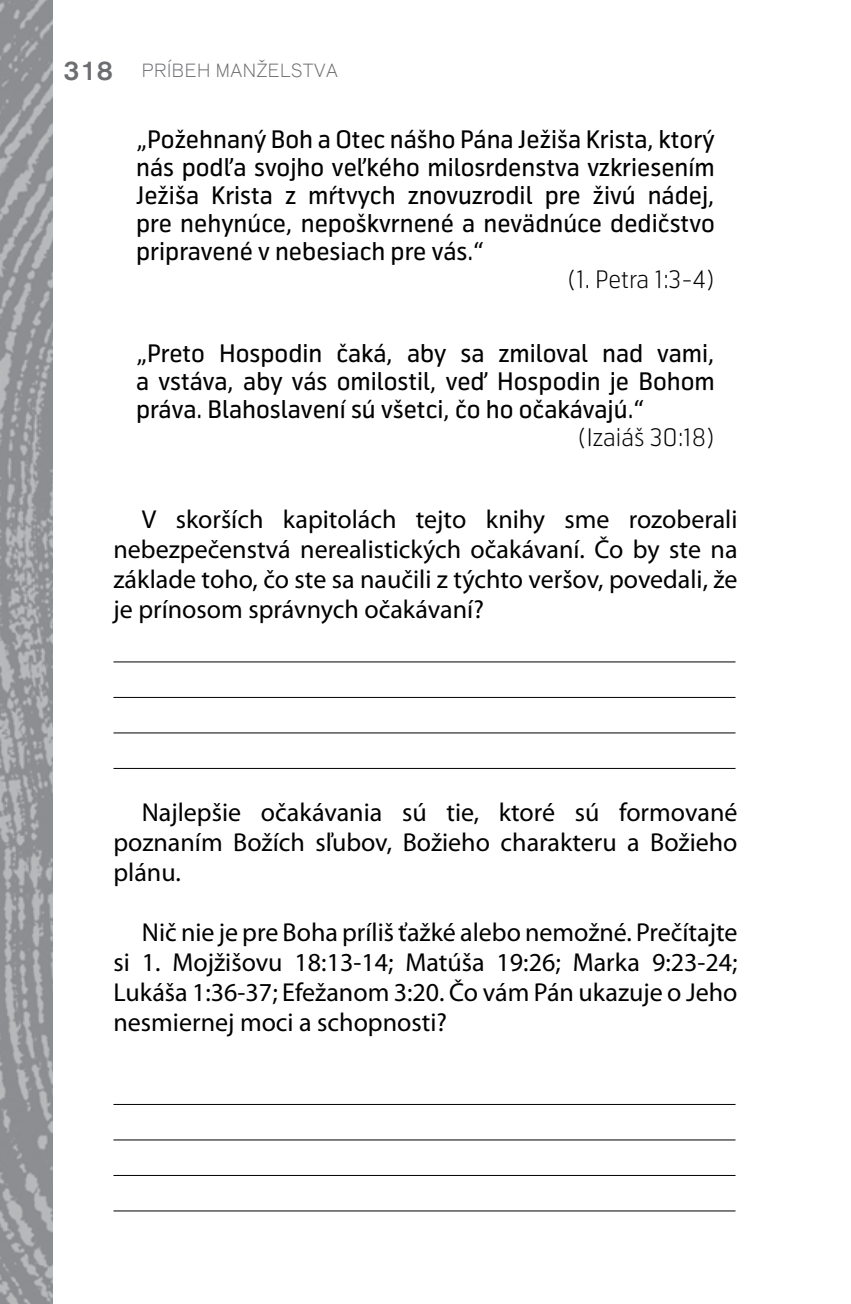
<style>
.page{position:relative;width:851px;height:1304px;background:#fff}
.page>*{position:absolute;margin:0;border:0;box-sizing:border-box;transform-origin:0 0}
.t1{font:26px/30px "Myriad Pro";color:#000;text-align:justify}
.t2{font:24px/28px "Telenor";color:#000;text-align:justify}
.t3{font:300 24px "Telenor";color:#000}
.t4{font:300 20px "Accius TCE";letter-spacing:.03em;color:#6d6e71}
.s1{font-weight:500;font-size:28px}
</style>
<div class="page">
<hr style="left:113px;top:661px;width:622px;height:1px;background:#000">
<hr style="left:113px;top:697px;width:622px;height:1px;background:#000">
<hr style="left:113px;top:732px;width:622px;height:1px;background:#000">
<hr style="left:113px;top:768px;width:622px;height:1px;background:#000">
<hr style="left:113px;top:1104px;width:622px;height:1px;background:#000">
<hr style="left:113px;top:1139px;width:622px;height:1px;background:#000">
<hr style="left:113px;top:1175px;width:622px;height:1px;background:#000">
<hr style="left:113px;top:1210px;width:622px;height:1px;background:#000">
<img style="left:0;top:0;width:53px;height:1304px">
<p class="t4" style="left:63px;top:60px;width:276px"><span class="s1">318</span> PRÍBEH MANŽELSTVA</p>
<p class="t2" style="left:136px;top:126px;width:580px">„Požehnaný Boh a Otec nášho Pána Ježiša Krista, ktorý nás podľa svojho veľkého milosrdenstva vzkriesením Ježiša Krista z mŕtvych znovuzrodil pre živú nádej, pre nehynúce, nepoškvrnené a nevädnúce dedičstvo pripravené v nebesiach pre vás.“</p>
<p class="t3" style="left:567px;top:265px;width:149px">(1. Petra 1:3-4)</p>
<p class="t2" style="left:136px;top:340px;width:580px">„Preto Hospodin čaká, aby sa zmiloval nad vami, a vstáva, aby vás omilostil, veď Hospodin je Bohom práva. Blahoslavení sú všetci, čo ho očakávajú.“</p>
<p class="t3" style="left:578px;top:423px;width:138px">(Izaiáš 30:18)</p>
<p class="t1" style="left:113px;top:504px;width:625px;text-indent:28px">V skorších kapitolách tejto knihy sme rozoberali nebezpečenstvá nerealistických očakávaní. Čo by ste na základe toho, čo ste sa naučili z týchto veršov, povedali, že je prínosom správnych očakávaní?</p>
<p class="t1" style="left:113px;top:797px;width:625px;text-indent:28px">Najlepšie očakávania sú tie, ktoré sú formované poznaním Božích sľubov, Božieho charakteru a Božieho plánu.</p>
<p class="t1" style="left:113px;top:917px;width:625px;text-indent:28px">Nič nie je pre Boha príliš ťažké alebo nemožné. Prečítajte si 1. Mojžišovu 18:13-14; Matúša 19:26; Marka 9:23-24; Lukáša 1:36-37; Efežanom 3:20. Čo vám Pán ukazuje o Jeho nesmiernej moci a schopnosti?</p>
</div>
